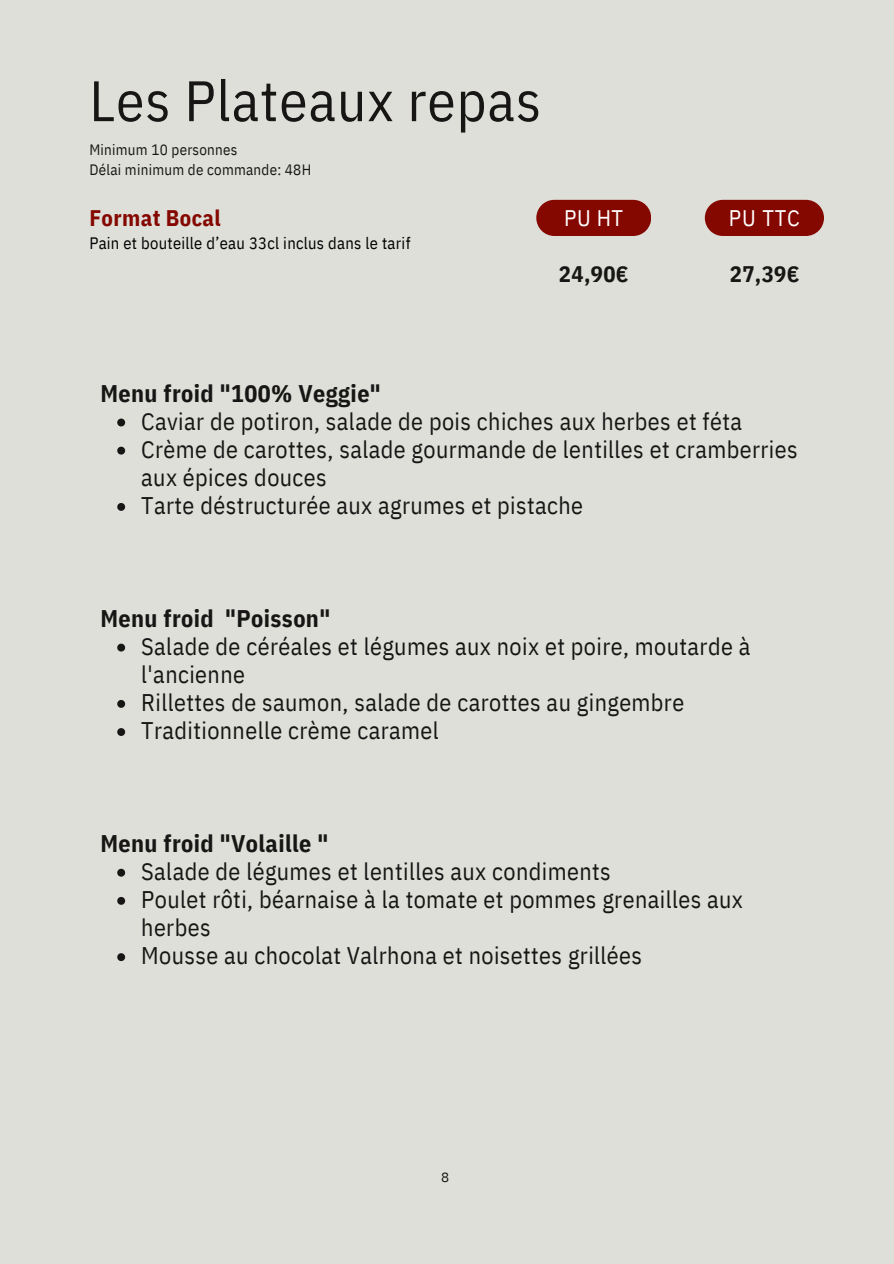
<style>
.page{position:relative;width:894px;height:1264px;background:#fff}
.page>*{position:absolute;margin:0;border:0;box-sizing:border-box;transform-origin:0 0}
.t1{font:57px "IBM Plex Sans Cond";letter-spacing:.015em;color:#171615}
.t2{font:24px/28.2px "IBM Plex Sans Cond";letter-spacing:.015em;color:#171615}
.t3{font:700 24px "IBM Plex Sans Cond";letter-spacing:.015em;color:#171615}
.t4{font:700 22.5px "IBM Plex Sans Cond";letter-spacing:.015em;color:#171615}
.t5{font:700 22.5px "IBM Plex Sans Cond";letter-spacing:.015em;color:#840700}
.t6{font:22.5px "IBM Plex Sans Cond";letter-spacing:.04em;color:#fff}
.t7{font:16.5px "IBM Plex Sans Cond";letter-spacing:.015em;color:#000}
.t8{font:15px "IBM Plex Sans Cond";letter-spacing:.015em;color:#171615}
.t9{font:13.5px "IBM Plex Sans";color:#171615}
</style>
<div class="page">
<div style="left:0;top:0;width:893px;height:1263px;background:#dedfd9"></div>
<div style="left:536px;top:200px;width:115px;height:36px;background:#840700;border-radius:18px"></div>
<div style="left:704px;top:200px;width:119px;height:36px;background:#840700;border-radius:18px"></div>
<svg style="left:117px;top:418px;width:8px;height:8px"></svg>
<svg style="left:117px;top:446px;width:8px;height:8px"></svg>
<svg style="left:117px;top:503px;width:8px;height:8px"></svg>
<svg style="left:117px;top:643px;width:8px;height:8px"></svg>
<svg style="left:117px;top:700px;width:8px;height:7px"></svg>
<svg style="left:117px;top:728px;width:8px;height:8px"></svg>
<svg style="left:117px;top:868px;width:8px;height:8px"></svg>
<svg style="left:117px;top:896px;width:8px;height:8px"></svg>
<svg style="left:117px;top:953px;width:8px;height:8px"></svg>
<p class="t1" style="left:89px;top:63px;width:453px">Les Plateaux repas</p>
<p class="t8" style="left:89px;top:139px;width:149px">Minimum 10 personnes</p>
<p class="t8" style="left:89px;top:160px;width:223px">Délai minimum de commande: 48H</p>
<p class="t5" style="left:89px;top:203px;width:133px">Format Bocal</p>
<p class="t7" style="left:89px;top:232px;width:322px">Pain et bouteille d’eau 33cl inclus dans le tarif</p>
<p class="t6" style="left:564px;top:203px;width:60px">PU HT</p>
<p class="t4" style="left:559px;top:259px;width:71px">24,90€</p>
<h2 class="t6" style="left:728px;top:203px;width:72px">PU TTC</h2>
<h2 class="t4" style="left:729px;top:259px;width:71px">27,39€</h2>
<p class="t3" style="left:100px;top:377px;width:282px">Menu froid "100% Veggie"</p>
<p class="t2" style="left:141px;top:407px;width:602px">Caviar de potiron, salade de pois chiches aux herbes et féta</p>
<p class="t2" style="left:141px;top:435px;width:657px">Crème de carottes, salade gourmande de lentilles et cramberries aux épices douces</p>
<p class="t2" style="left:141px;top:491px;width:443px">Tarte déstructurée aux agrumes et pistache</p>
<p class="t3" style="left:100px;top:602px;width:231px">Menu froid "Poisson"</p>
<h1 class="t2" style="left:141px;top:632px;width:610px">Salade de céréales et légumes aux noix et poire, moutarde à l'ancienne</h1>
<h1 class="t2" style="left:141px;top:688px;width:544px">Rillettes de saumon, salade de carottes au gingembre</h1>
<h2 class="t2" style="left:141px;top:716px;width:299px">Traditionnelle crème caramel</h2>
<p class="t3" style="left:100px;top:827px;width:229px">Menu froid "Volaille "</p>
<p class="t2" style="left:141px;top:857px;width:471px">Salade de légumes et lentilles aux condiments</p>
<p class="t2" style="left:141px;top:885px;width:603px">Poulet rôti, béarnaise à la tomate et pommes grenailles aux herbes</p>
<h2 class="t2" style="left:141px;top:941px;width:502px">Mousse au chocolat Valrhona et noisettes grillées</h2>
<p class="t9" style="left:441px;top:1168px;width:10px">8</p>
</div>
